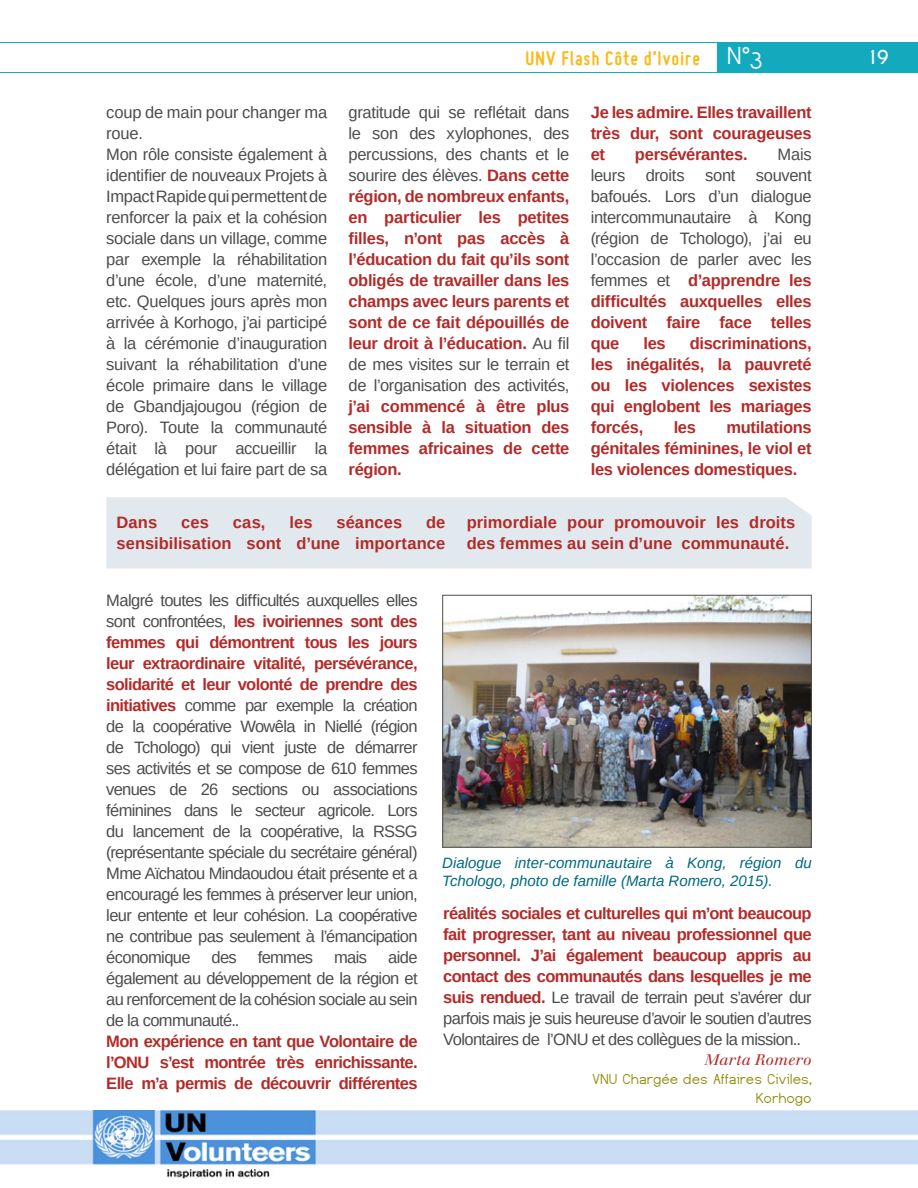
<style>
.page{position:relative;width:918px;height:1188px;background:#fff}
.page>*{position:absolute;margin:0;border:0;box-sizing:border-box;transform-origin:0 0}
.t1{font:700 21px "Miso";letter-spacing:.045em;color:#fcb814}
.t2{font:700 18px "Caviar Dreams";color:#fff}
.Body_text_normal{font:16.5px/21px "Arimo";letter-spacing:-.025em;color:#4b4c4d;text-align:justify}
.Body_text_normal-2{font:700 16.5px/21px "Arimo";letter-spacing:-.02em;color:#b22b29;text-align:justify}
.Sidebar_text_red{font:700 16.5px/21px "Arimo";letter-spacing:.005em;color:#b22b29;text-align:right}
.t3{font:italic 15px/18px "Arimo";color:#006881}
.Green_header{font:15px/19.5px "Dustismo";letter-spacing:.015em;color:#8e8905;text-align:right}
.Brown_subtitle{font:15px "Justus Italic Oldstyle";letter-spacing:.02em;color:#b22b29}
.s1{font-family:"Dustismo";font-weight:400;font-size:25.5px;color:#fff}
.s2{font-weight:400;color:#4b4c4d}
.s3{font-weight:700;color:#b22b29}
</style>
<div class="page">
<hr style="left:0;top:42px;width:918px;height:1px;background:#13aabe">
<hr style="left:0;top:72px;width:918px;height:1px;background:#13aabe">
<div style="left:717px;top:43px;width:201px;height:30px;background:#13aabe"></div>
<img style="left:0;top:1111px;width:918px;height:68px">
<div style="left:106px;top:497px;width:706px;height:71px;background:#e1e9ee"></div>
<img style="left:444px;top:597px;width:366px;height:249px">
<div style="left:442px;top:595px;width:370px;height:253px;border:1px solid #4b4c4d"></div>
<p class="Body_text_normal" style="left:106px;top:102px;width:222px">coup de main pour changer ma roue.</p>
<p class="Body_text_normal" style="left:106px;top:144px;width:222px">Mon rôle consiste également à identifier de nouveaux Projets à Impact Rapide qui permettent de renforcer la paix et la cohésion sociale dans un village, comme par exemple la réhabilitation d’une école, d’une maternité, etc. Quelques jours après mon arrivée à Korhogo, j’ai participé à la cérémonie d’inauguration suivant la réhabilitation d’une école primaire dans le village de Gbandjajougou (région de Poro). Toute la communauté était là pour accueillir la délégation et lui faire part de sa</p>
<p class="t1" style="left:526px;top:47px;width:239px">UNV Flash Côte d’Ivoire <span class="s1">N°3</span></p>
<p class="t2" style="left:866px;top:47px;width:24px">19</p>
<p class="Body_text_normal-2" style="left:349px;top:102px;width:222px"><span class="s2">gratitude qui se reflétait dans le son des xylophones, des percussions, des chants et le sourire des élèves.</span> Dans cette région, de nombreux enfants, en particulier les petites filles, n’ont pas accès à l’éducation du fait qu’ils sont obligés de travailler dans les champs avec leurs parents et sont de ce fait dépouillés de leur droit à l’éducation. <span class="s2">Au fil de mes visites sur le terrain et de l’organisation des activités, </span>j’ai commencé à être plus sensible à la situation des femmes africaines de cette région.</p>
<p class="Body_text_normal-2" style="left:591px;top:102px;width:222px">Je les admire. Elles travaillent très dur, sont courageuses et</p>
<p class="Body_text_normal-2" style="left:635px;top:144px;width:114px">persévérantes.</p>
<p class="Body_text_normal" style="left:591px;top:144px;width:222px;text-indent:187px">Mais leurs droits sont souvent bafoués. Lors d’un dialogue intercommunautaire à Kong (région de Tchologo), j’ai eu l’occasion de parler avec les femmes et <span class="s3">d’apprendre les difficultés auxquelles elles doivent faire face telles que</span></p>
<p class="Body_text_normal-2" style="left:591px;top:333px;width:222px;text-indent:99px">discriminations, les inégalités, la pauvreté ou les violences sexistes qui englobent les mariages forcés,</p>
<p class="Body_text_normal-2" style="left:643px;top:333px;width:24px">les</p>
<p class="Body_text_normal-2" style="left:591px;top:417px;width:222px;text-indent:136px">mutilations génitales féminines, le viol et les violences domestiques.</p>
<p class="Body_text_normal-2" style="left:674px;top:417px;width:24px">les</p>
<p class="Sidebar_text_red" style="left:117px;top:512px;width:42px">Dans</p>
<p class="Sidebar_text_red" style="left:181px;top:512px;width:29px">ces</p>
<p class="Sidebar_text_red" style="left:233px;top:512px;width:34px">cas,</p>
<p class="Sidebar_text_red" style="left:290px;top:512px;width:25px">les</p>
<p class="Sidebar_text_red" style="left:337px;top:512px;width:67px">séances</p>
<p class="Sidebar_text_red" style="left:117px;top:512px;width:330px">de<br>sensibilisation sont d’une importance</p>
<p class="Sidebar_text_red" style="left:467px;top:512px;width:330px;text-align:left">primordiale pour promouvoir les droits des femmes au sein d’une communauté.</p>
<p class="Body_text_normal" style="left:106px;top:590px;width:313px">Malgré toutes les difficultés auxquelles elles sont confrontées, <span class="s3">les ivoiriennes sont des femmes qui démontrent tous les jours leur extraordinaire vitalité, persévérance, solidarité et leur volonté de prendre des initiatives</span> comme par exemple la création de la coopérative Wowêla in Niellé (région de Tchologo) qui vient juste de démarrer ses activités et se compose de 610 femmes venues de 26 sections ou associations féminines dans le secteur agricole. Lors du lancement de la coopérative, la RSSG (représentante spéciale du secrétaire général)<br>Mme Aïchatou Mindaoudou était présente et a encouragé les femmes à préserver leur union, leur entente et leur cohésion. La coopérative ne contribue pas seulement à l’émancipation économique</p>
<p class="Body_text_normal" style="left:106px;top:947px;width:313px;text-indent:282px">aide également au développement de la région et au renforcement de la cohésion sociale au sein de la communauté..</p>
<p class="Body_text_normal-2" style="left:106px;top:1031px;width:313px">Mon expérience en tant que Volontaire de l’ONU s’est montrée très enrichissante.<br>Elle m’a permis de découvrir différentes</p>
<p class="Body_text_normal" style="left:212px;top:947px;width:27px">des</p>
<p class="Body_text_normal" style="left:258px;top:947px;width:57px">femmes</p>
<p class="Body_text_normal" style="left:334px;top:947px;width:35px">mais</p>
<p class="t3" style="left:442px;top:853px;width:371px">Dialogue inter-communautaire à Kong, région du<br>Tchologo, photo de famille (Marta Romero, 2015).</p>
<p class="Body_text_normal-2" style="left:443px;top:903px;width:370px">réalités sociales et culturelles qui m’ont beaucoup fait progresser, tant au niveau professionnel que personnel. J’ai également beaucoup appris au contact des communautés dans lesquelles je me suis rendued. <span class="s2">Le travail de terrain peut s’avérer dur parfois mais je suis heureuse d’avoir le soutien d’autres Volontaires de l’ONU et des collègues de la mission..</span></p>
<p class="Brown_subtitle" style="left:705px;top:1051px;width:108px">Marta Romero</p>
<p class="Green_header" style="left:592px;top:1069px;width:221px">VNU Chargée des Affaires Civiles,<br>Korhogo</p>
</div>
